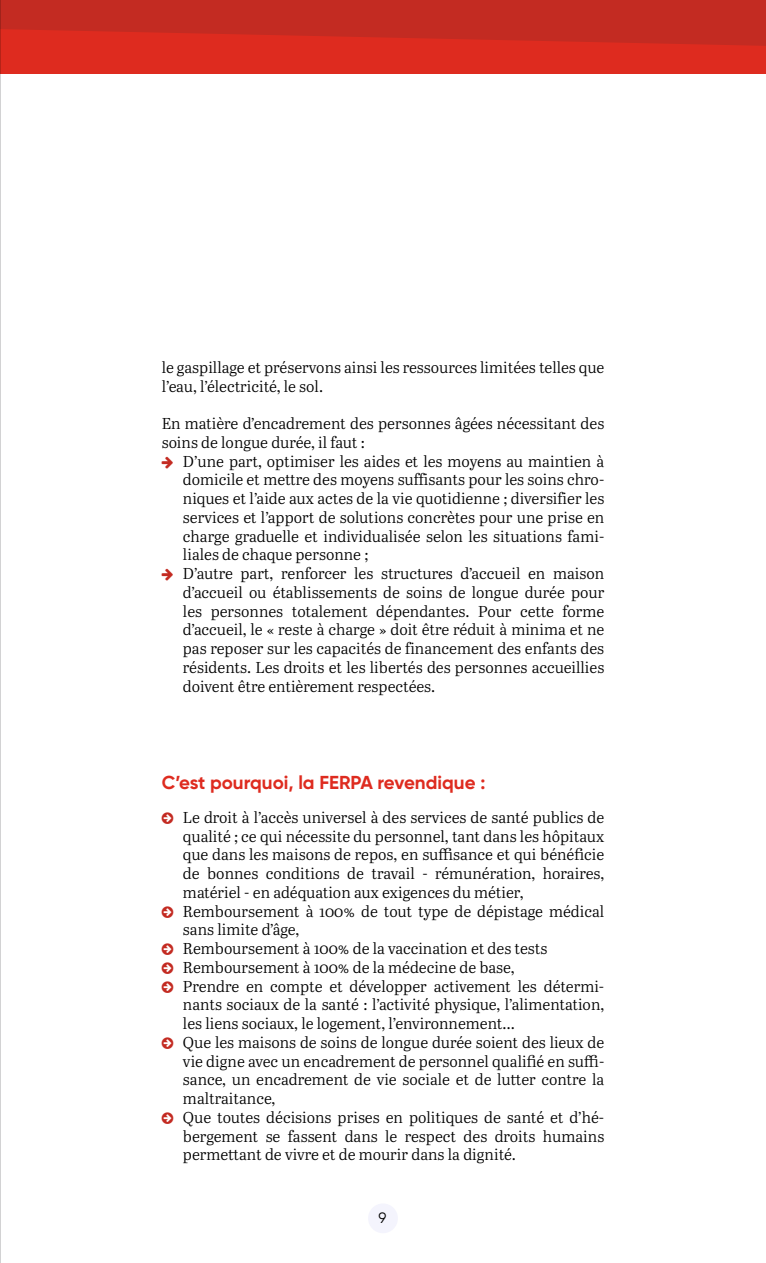
<style>
.page{position:relative;width:766px;height:1263px;background:#fff}
.page>*{position:absolute;margin:0;border:0;box-sizing:border-box;transform-origin:0 0}
.t1{font:700 18.75px "Gilroy";color:#de2b1f}
.t2{font:15.75px/18.8px "Abril Text Lt";color:#000}
.t3{font:15px "Gilroy";color:#000}
</style>
<div class="page">
<div style="left:0;top:0;width:765px;height:74px;background:#de2b1f"></div>
<svg style="left:1px;top:0;width:764px;height:46px"></svg>
<div style="left:368px;top:1203px;width:30px;height:30px;background:#f4f4fd;border-radius:50%"></div>
<hr style="left:0;top:0;width:1px;height:1263px;background:#c4c4c5">
<p class="t2" style="left:162px;top:357px;width:444px">le gaspillage et préservons ainsi les ressources limitées telles que l’eau, l’électricité, le sol.</p>
<p class="t2" style="left:162px;top:413px;width:444px">En matière d’encadrement des personnes âgées nécessitant des soins de longue durée, il faut :</p>
<p class="t2" style="left:183px;top:451px;width:422px">D’une part, optimiser les aides et les moyens au maintien à domicile et mettre des moyens suffisants pour les soins chro&shy;niques et l’aide aux actes de la vie quotidienne ; diversifier les services et l’apport de solutions concrètes pour une prise en charge graduelle et individualisée selon les situations fami&shy;liales de chaque personne ;<br>D’autre part, renforcer les structures d’accueil en maison d’accueil ou établissements de soins de longue durée pour les personnes totalement dépendantes. Pour cette forme d’accueil, le « reste à charge » doit être réduit à minima et ne pas reposer sur les capacités de financement des enfants des résidents. Les droits et les libertés des personnes accueillies doivent être entièrement respectées.</p>
<p class="t1" style="left:162px;top:771px;width:325px">C’est pourquoi, la FERPA revendique :</p>
<p class="t2" style="left:183px;top:807px;width:422px">Le droit à l’accès universel à des services de santé publics de qualité ; ce qui nécessite du personnel, tant dans les hôpitaux que dans les maisons de repos, en suffisance et qui bénéficie de bonnes conditions de travail - rémunération, horaires, matériel - en adéquation aux exigences du métier, Remboursement à 100% de tout type de dépistage médical sans limite d’âge,<br>Remboursement à 100% de la vaccination et des tests Remboursement à 100% de la médecine de base,<br>Prendre en compte et développer activement les détermi&shy;nants sociaux de la santé : l’activité physique, l’alimentation, les liens sociaux, le logement, l’environnement…<br>Que les maisons de soins de longue durée soient des lieux de vie digne avec un encadrement de personnel qualifié en suffi&shy;sance, un encadrement de vie sociale et de lutter contre la maltraitance,<br>Que toutes décisions prises en politiques de santé et d’hé&shy;bergement se fassent dans le respect des droits humains permettant de vivre et de mourir dans la dignité.</p>
<p class="t3" style="left:378px;top:1208px;width:9px">9</p>
</div>
